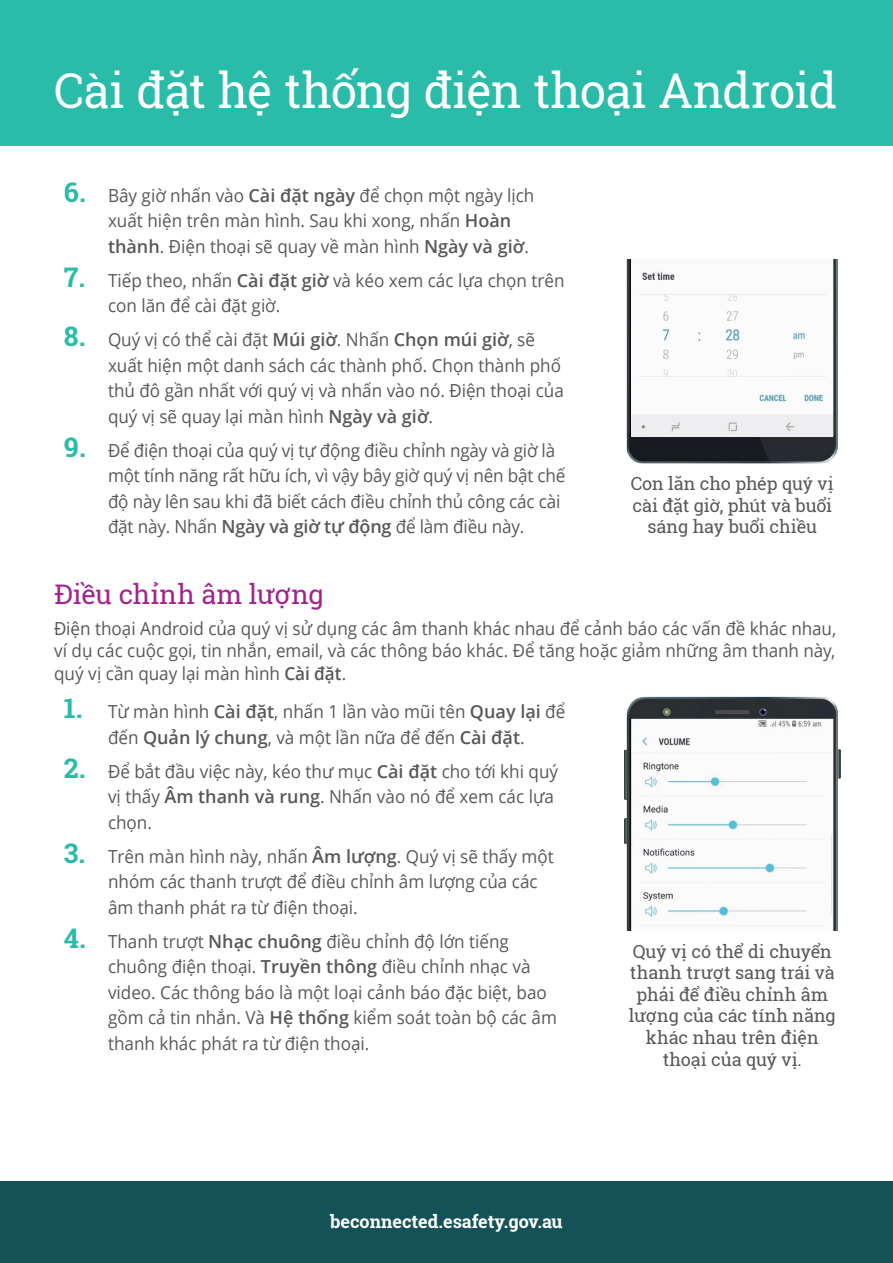
<style>
.page{position:relative;width:893px;height:1263px;background:#fff}
.page>*{position:absolute;margin:0;border:0;box-sizing:border-box;transform-origin:0 0}
.t1{font:48px "Roboto Slab";letter-spacing:-.02em;color:#fff}
.t2{font:27px "Roboto Slab";letter-spacing:-.01em;color:#a3228e}
.t3{font:18px/25.5px "Open Sans";color:#57585a;scale:.95 1}
.t4{font:18px/21.6px "Roboto Slab";letter-spacing:-.005em;color:#57585a;text-align:center}
.t5{font:700 18px "Roboto Slab";color:#fff}
.s1{font-family:"Roboto Slab";font-weight:700;font-size:27px;color:#2abca8}
.s2{font-weight:600}
</style>
<div class="page">
<div style="left:0;top:1181px;width:893px;height:82px;background:#155257"></div>
<div style="left:0;top:0;width:893px;height:145px;background:#2abca8"></div>
<img style="left:626px;top:259px;width:212px;height:205px">
<img style="left:632px;top:259px;width:200px;height:177px">
<img style="left:624px;top:696px;width:217px;height:234px">
<img style="left:632px;top:719px;width:201px;height:211px">
<h1 class="t1" style="left:54px;top:58px;width:784px">Cài đặt hệ thống điện thoại Android</h1>
<p class="t3" style="left:108px;top:182px;width:450px;text-indent:-44px"><span class="s1">6.</span> Bây giờ nhấn vào <span class="s2">Cài đặt ngày</span> để chọn một ngày lịch xuất hiện trên màn hình. Sau khi xong, nhấn <span class="s2">Hoàn thành</span>. Điện thoại sẽ quay về màn hình <span class="s2">Ngày và giờ</span>.</p>
<p class="t3" style="left:108px;top:267px;width:482px;text-indent:-44px"><span class="s1">7.</span> Tiếp theo, nhấn <span class="s2">Cài đặt giờ</span> và kéo xem các lựa chọn trên con lăn để cài đặt giờ.</p>
<p class="t3" style="left:108px;top:326px;width:481px;text-indent:-44px"><span class="s1">8.</span> Quý vị có thể cài đặt <span class="s2">Múi giờ</span>. Nhấn <span class="s2">Chọn múi giờ</span>, sẽ xuất hiện một danh sách các thành phố. Chọn thành phố thủ đô gần nhất với quý vị và nhấn vào nó. Điện thoại của quý vị sẽ quay lại màn hình <span class="s2">Ngày và giờ</span>.</p>
<p class="t3" style="left:108px;top:437px;width:483px;text-indent:-44px"><span class="s1">9.</span> Để điện thoại của quý vị tự động điều chỉnh ngày và giờ là một tính năng rất hữu ích, vì vậy bây giờ quý vị nên bật chế độ này lên sau khi đã biết cách điều chỉnh thủ công các cài đặt này. Nhấn <span class="s2">Ngày và giờ tự động</span> để làm điều này.</p>
<p class="t4" style="left:631px;top:472px;width:204px">Con lăn cho phép quý vị cài đặt giờ, phút và buổi sáng hay buổi chiều</p>
<h2 class="t2" style="left:54px;top:576px;width:271px">Điều chỉnh âm lượng</h2>
<p class="t3" style="left:54px;top:617px;width:825px;line-height:22.5px;text-align:justify">Điện thoại Android của quý vị sử dụng các âm thanh khác nhau để cảnh báo các vấn đề khác nhau, ví dụ các cuộc gọi, tin nhắn, email, và các thông báo khác. Để tăng hoặc giảm những âm thanh này, quý vị cần quay lại màn hình <span class="s2">Cài đặt</span>.</p>
<p class="t3" style="left:64px;top:698px;width:529px;text-align:center"><span class="s1">1.</span> Từ màn hình <span class="s2">Cài đặt</span>, nhấn 1 lần vào mũi tên <span class="s2">Quay lại</span> để đến <span class="s2">Quản lý chung</span>, và một lần nữa để đến <span class="s2">Cài đặt</span>.</p>
<p class="t3" style="left:108px;top:758px;width:475px;text-indent:-44px"><span class="s1">2.</span> Để bắt đầu việc này, kéo thư mục <span class="s2">Cài đặt</span> cho tới khi quý vị thấy <span class="s2">Âm thanh và rung</span>. Nhấn vào nó để xem các lựa chọn.</p>
<p class="t3" style="left:108px;top:843px;width:471px;text-indent:-44px"><span class="s1">3.</span> Trên màn hình này, nhấn <span class="s2">Âm lượng</span>. Quý vị sẽ thấy một nhóm các thanh trượt để điều chỉnh âm lượng của các âm thanh phát ra từ điện thoại.</p>
<p class="t3" style="left:108px;top:928px;width:474px;text-indent:-44px"><span class="s1">4.</span> Thanh trượt <span class="s2">Nhạc chuông</span> điều chỉnh độ lớn tiếng chuông điện thoại. <span class="s2">Truyền thông</span> điều chỉnh nhạc và video. Các thông báo là một loại cảnh báo đặc biệt, bao gồm cả tin nhắn. Và <span class="s2">Hệ thống</span> kiểm soát toàn bộ các âm thanh khác phát ra từ điện thoại.</p>
<p class="t4" style="left:629px;top:940px;width:208px">Quý vị có thể di chuyển thanh trượt sang trái và phải để điều chỉnh âm lượng của các tính năng khác nhau trên điện thoại của quý vị.</p>
<p class="t5" style="left:330px;top:1209px;width:234px">beconnected.esafety.gov.au</p>
</div>
